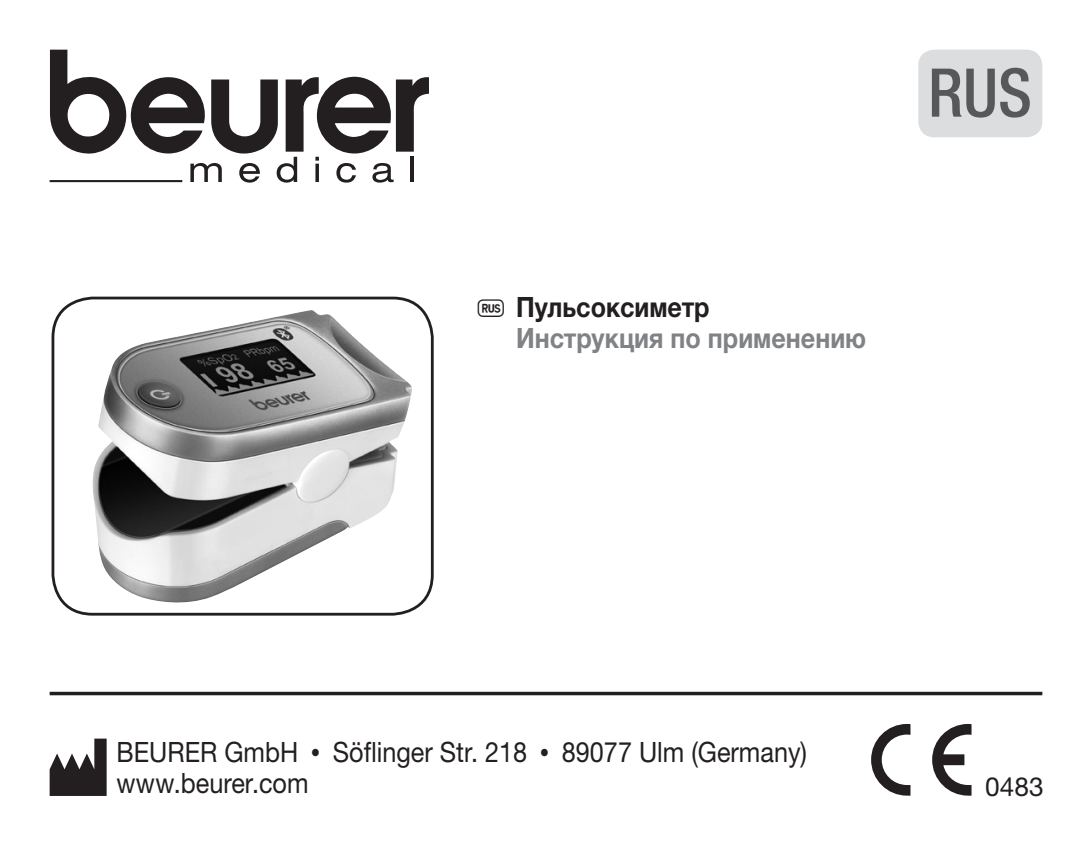
<style>
.page{position:relative;width:1092px;height:844px;background:#fff}
.page>*{position:absolute;margin:0;border:0;box-sizing:border-box;transform-origin:0 0}
.t1{font:500 condensed 67.2px "Helvetica Neue LT Pro";color:#57585a}
.t2{font:28px/31.5px "Helvetica Neue LTW1 G";color:#231f20;scale:.9 1}
.t3{font:700 28px/31.5px "Helvetica Neue LTW1 G";color:#808285;scale:.9 1}
.t4{font:26.25px "Helvetica Neue LTW1 G";color:#231f20}
.s1{font-family:"Laend Beurer 2012";font-weight:400;font-style:italic;font-size:26.25px;color:#231f20}
.s2{color:#231f20}
.s3{font-size:21px}
</style>
<div class="page">
<svg style="left:50px;top:50px;width:379px;height:132px"></svg>
<hr style="left:410px;top:157px;width:3px;height:25px;background:#231f20">
<hr style="left:50px;top:180px;width:132px;height:2px;background:#231f20">
<svg style="left:50px;top:691px;width:992px;height:4px;background:#4e4b4b"></svg>
<svg style="left:932px;top:724px;width:39px;height:71px"></svg>
<div style="left:940px;top:754px;width:24px;height:11px;background:#231f20"></div>
<svg style="left:871px;top:724px;width:39px;height:71px"></svg>
<svg style="left:50px;top:738px;width:57px;height:57px"></svg>
<div style="left:52px;top:296px;width:381px;height:319px;border:3px solid #231f20;border-radius:40px"></div>
<img style="left:92px;top:310px;width:320px;height:293px">
<div style="left:918px;top:50px;width:124px;height:87px;background:#dcdddf;border-radius:16px"></div>
<h1 class="t1" style="left:927px;top:53px;width:105px">RUS</h1>
<p class="t3" style="left:516px;top:290px;width:390px;text-indent:-38px"><span class="s1">r</span> <span class="s2">Пульсоксиметр<br></span>Инструкция по применению</p>
<p class="t2" style="left:116px;top:735px;width:768px">BEURER GmbH <span class="s3">•</span> Söflinger Str. 218 <span class="s3">•</span> 89077 Ulm (Germany) www.beurer.com</p>
<p class="t4" style="left:985px;top:769px;width:60px">0483</p>
</div>
